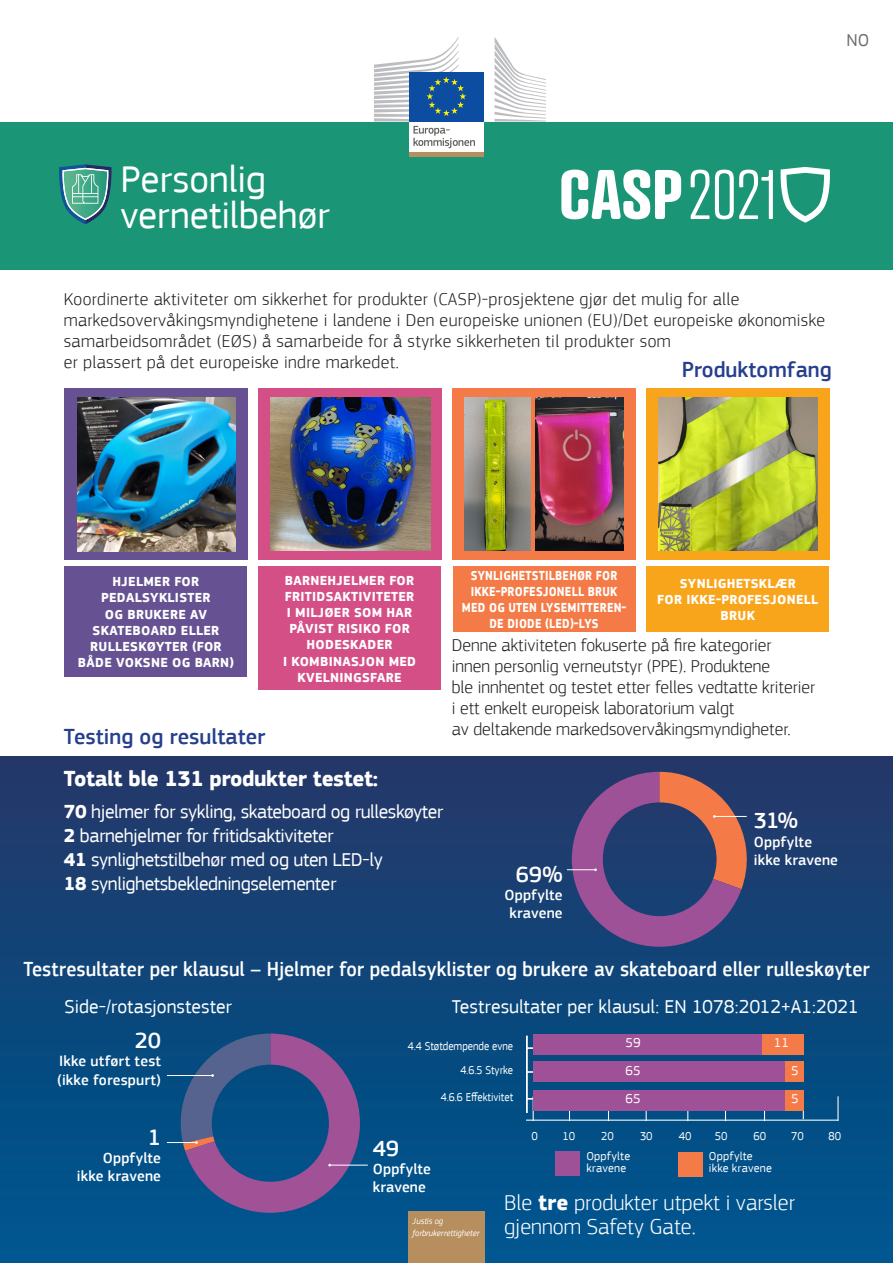
<style>
.page{position:relative;width:893px;height:1263px;background:#fff}
.page>*{position:absolute;margin:0;border:0;box-sizing:border-box;transform-origin:0 0}
.Activity_white{font:39px/36px "EC Square Sans Pro";letter-spacing:-.005em;color:#fff}
.Data_annotation_WHIT{font:500 22.95px "EC Square Sans Pro";letter-spacing:-.005em;color:#fff}
.t1{font:300 22.5px/24px "EC Square Sans Pro";color:#fff}
.t2{font:500 22.5px "EC Square Sans Pro";color:#253f8e}
.t3{font:700 22.5px "EC Square Sans Pro";letter-spacing:-.02em;color:#fff}
._15pt_WHITE{font:500 21px "EC Square Sans Pro";color:#fff;scale:.95 1}
._15pt_WHITE-2{font:19.5px "EC Square Sans Pro";letter-spacing:-.02em;color:#fff}
._15pt_WHITE-3{font:19.5px "EC Square Sans Pro";letter-spacing:.005em;color:#fff}
.t4{font:300 18px/21px "EC Square Sans Pro";letter-spacing:.02em;color:#231f20}
.t5{font:300 18px "EC Square Sans Pro";color:#231f20}
.Code_Langue{font:18px "EC Square Sans Pro";color:#6c6d70}
.Data_annotation_WHIT-2{font:500 15.3px/18.3px "EC Square Sans Pro";letter-spacing:.01em;color:#fff}
.t6{font:700 13.5px/16.2px "EC Square Sans Pro";letter-spacing:.02em;color:#fff;text-align:center}
.t7{font:700 13.5px/16.2px "EC Square Sans Pro";letter-spacing:.02em;color:#fff;text-align:center;scale:.86 1}
.t8{font:13.5px "EC Square Sans Pro";color:#fff}
._7pt_BLACK{font:12px "EC Square Sans Pro";color:#fff;scale:.9 1}
._7pt_BLACK-2{font:12px "EC Square Sans Pro";letter-spacing:.02em;color:#fff}
._7pt_BLACK-3{font:12px "EC Square Sans Pro";color:#fff;scale:.95 1}
._7pt_BLACK-4{font:12px "EC Square Sans Pro";letter-spacing:.025em;color:#fff}
.t9{font:italic 9px/12px "EC Square Sans Pro";color:#fff;scale:.93 1}
.s1{font-weight:700}
</style>
<div class="page">
<img style="left:0;top:756px;width:893px;height:507px">
<svg style="left:567px;top:772px;width:191px;height:175px;background:#5c4b76"></svg>
<div style="left:65px;top:566px;width:182px;height:111px;background:#665292"></div>
<div style="left:258px;top:566px;width:183px;height:124px;background:#d54f87"></div>
<div style="left:453px;top:566px;width:182px;height:65px;background:#f47b47"></div>
<div style="left:647px;top:566px;width:182px;height:65px;background:#f9a51b"></div>
<div style="left:646px;top:389px;width:183px;height:171px;background:#f9a51b"></div>
<img style="left:658px;top:398px;width:160px;height:153px">
<div style="left:258px;top:389px;width:183px;height:171px;background:#d54f87"></div>
<div style="left:65px;top:389px;width:183px;height:171px;background:#665292"></div>
<img style="left:78px;top:398px;width:157px;height:153px">
<img style="left:271px;top:398px;width:159px;height:153px">
<div style="left:453px;top:389px;width:183px;height:171px;background:#f47b47"></div>
<img style="left:465px;top:398px;width:65px;height:152px">
<img style="left:536px;top:398px;width:87px;height:152px">
<hr style="left:526px;top:1036px;width:2px;height:77px;background:#fff">
<svg style="left:527px;top:1096px;width:9px;height:23px"></svg>
<svg style="left:837px;top:1096px;width:1px;height:23px"></svg>
<hr style="left:526px;top:1119px;width:312px;height:2px;background:#fff">
<div style="left:761px;top:1034px;width:43px;height:21px;background:#f47b47"></div>
<div style="left:784px;top:1061px;width:20px;height:21px;background:#f47b47"></div>
<div style="left:784px;top:1090px;width:20px;height:21px;background:#f47b47"></div>
<div style="left:533px;top:1034px;width:228px;height:21px;background:#9f5197"></div>
<div style="left:533px;top:1061px;width:252px;height:21px;background:#9f5197"></div>
<div style="left:533px;top:1090px;width:252px;height:21px;background:#9f5197"></div>
<div style="left:555px;top:1151px;width:24px;height:24px;background:#9f5197"></div>
<div style="left:678px;top:1152px;width:24px;height:24px;background:#f47b47"></div>
<hr style="left:167px;top:1075px;width:46px;height:1px;background:#fff">
<hr style="left:167px;top:1142px;width:30px;height:1px;background:#fff">
<hr style="left:330px;top:1165px;width:38px;height:1px;background:#fff">
<svg style="left:172px;top:1033px;width:188px;height:180px;background:#3d528b"></svg>
<div style="left:0;top:121px;width:893px;height:149px;background:#1a9576"></div>
<svg style="left:780px;top:167px;width:50px;height:56px"></svg>
<svg style="left:561px;top:170px;width:120px;height:49px"></svg>
<svg style="left:691px;top:170px;width:18px;height:49px"></svg>
<svg style="left:715px;top:170px;width:58px;height:49px"></svg>
<svg style="left:59px;top:164px;width:53px;height:60px"></svg>
<div style="left:408px;top:1212px;width:77px;height:51px;background:#b78e5e"></div>
<div style="left:409px;top:120px;width:74px;height:33px;background:#fff"></div>
<hr style="left:409px;top:152px;width:74px;height:4px;background:#b78e5e">
<svg style="left:495px;top:38px;width:51px;height:83px"></svg>
<div style="left:409px;top:72px;width:74px;height:49px;background:#0d4da1"></div>
<svg style="left:374px;top:37px;width:101px;height:111px"></svg>
<p class="Code_Langue" style="left:846px;top:30px;width:24px">NO</p>
<p class="Activity_white" style="left:121px;top:162px;width:211px">Personlig vernetilbehør</p>
<p class="t4" style="left:64px;top:288px;width:763px">Koordinerte aktiviteter om sikkerhet for produkter (CASP)-prosjektene gjør det mulig for alle markedsovervåkingsmyndighetene i landene i Den europeiske unionen (EU)/Det europeiske økonomiske samarbeidsområdet (EØS) å samarbeide for å styrke sikkerheten til produkter som</p>
<p class="t4" style="left:64px;top:351px;width:337px">er plassert på det europeiske indre markedet.</p>
<p class="t2" style="left:682px;top:357px;width:151px">Produktomfang</p>
<p class="t6" style="left:78px;top:574px;width:158px">HJELMER FOR<br>PEDALSYKLISTER<br>OG BRUKERE AV<br>SKATEBOARD ELLER<br>RULLESKØYTER (FOR<br>BÅDE VOKSNE OG BARN)</p>
<p class="t6" style="left:285px;top:572px;width:131px;text-align:left">BARNEHJELMER FOR<br>FRITIDSAKTIVITETER</p>
<p class="t6" style="left:287px;top:605px;width:127px">I MILJØER SOM HAR<br>PÅVIST RISIKO FOR<br>HODESKADER</p>
<p class="t6" style="left:283px;top:653px;width:135px">I KOMBINASJON MED<br>KVELNINGSFARE</p>
<p class="t2" style="left:64px;top:723px;width:203px">Testing og resultater</p>
<p class="t3" style="left:64px;top:765px;width:316px">Totalt ble 131 produkter testet:</p>
<p class="_15pt_WHITE-2" style="left:64px;top:800px;width:381px"><span class="s1">70</span> hjelmer for sykling, skateboard og rulleskøyter</p>
<p class="_15pt_WHITE-2" style="left:64px;top:824px;width:271px"><span class="s1">2</span> barnehjelmer for fritidsaktiviteter</p>
<p class="_15pt_WHITE-2" style="left:64px;top:848px;width:320px"><span class="s1">41</span> synlighetstilbehør med og uten LED-ly</p>
<p class="_15pt_WHITE-2" style="left:64px;top:872px;width:274px"><span class="s1">18</span> synlighetsbekledningselementer</p>
<p class="t7" style="left:462px;top:568px;width:193px">SYNLIGHETSTILBEHØR FOR<br>IKKE-PROFESJONELL BRUK<br>MED OG UTEN LYSEMITTEREN-<br>DE DIODE (LED)-LYS</p>
<p class="t6" style="left:680px;top:576px;width:118px">SYNLIGHETSKLÆR</p>
<p class="t6" style="left:657px;top:592px;width:163px">FOR IKKE-PROFESJONELL<br>BRUK</p>
<p class="t5" style="left:452px;top:635px;width:321px">Denne aktiviteten fokuserte på fire kategorier</p>
<p class="t5" style="left:452px;top:656px;width:320px">innen personlig verneutstyr (PPE). Produktene</p>
<p class="t5" style="left:452px;top:677px;width:365px">ble innhentet og testet etter felles vedtatte kriterier</p>
<p class="t5" style="left:452px;top:698px;width:284px">i ett enkelt europeisk laboratorium valgt</p>
<p class="t5" style="left:452px;top:719px;width:340px">av deltakende markedsovervåkingsmyndigheter.</p>
<p class="Data_annotation_WHIT" style="left:516px;top:861px;width:49px">69%</p>
<p class="Data_annotation_WHIT-2" style="left:505px;top:886px;width:60px;text-align:center">Oppfylte kravene</p>
<p class="Data_annotation_WHIT" style="left:754px;top:807px;width:46px">31%</p>
<p class="Data_annotation_WHIT-2" style="left:754px;top:833px;width:60px">Oppfylte</p>
<p class="Data_annotation_WHIT-2" style="left:754px;top:851px;width:86px">ikke kravene</p>
<p class="_15pt_WHITE" style="left:23px;top:957px;width:892px">Testresultater per klausul – Hjelmer for pedalsyklister og brukere av skateboard eller rulleskøyter</p>
<p class="_15pt_WHITE-3" style="left:65px;top:995px;width:169px">Side-/rotasjonstester</p>
<p class="Data_annotation_WHIT" style="left:135px;top:1027px;width:28px">20</p>
<p class="Data_annotation_WHIT-2" style="left:57px;top:1052px;width:105px">Ikke utført test (ikke forespurt)</p>
<p class="Data_annotation_WHIT" style="left:148px;top:1123px;width:15px">1</p>
<p class="Data_annotation_WHIT-2" style="left:103px;top:1149px;width:60px">Oppfylte</p>
<p class="Data_annotation_WHIT-2" style="left:77px;top:1167px;width:86px">ikke kravene</p>
<p class="_15pt_WHITE-2" style="left:452px;top:995px;width:408px">Testresultater per klausul: EN 1078:2012+A1:2021</p>
<p class="_7pt_BLACK" style="left:408px;top:1039px;width:119px">4.4 Støtdempende evne</p>
<p class="_7pt_BLACK" style="left:460px;top:1063px;width:60px">4.6.5 Styrke</p>
<p class="_7pt_BLACK" style="left:441px;top:1090px;width:82px">4.6.6 Effektivitet</p>
<p class="_7pt_BLACK-3" style="left:531px;top:1129px;width:8px">0</p>
<p class="_7pt_BLACK-3" style="left:562px;top:1129px;width:15px">10</p>
<p class="_7pt_BLACK-3" style="left:601px;top:1129px;width:15px">20</p>
<p class="_7pt_BLACK-3" style="left:640px;top:1129px;width:15px">30</p>
<p class="_7pt_BLACK-3" style="left:679px;top:1129px;width:15px">40</p>
<p class="_7pt_BLACK-3" style="left:715px;top:1129px;width:15px">50</p>
<p class="_7pt_BLACK-3" style="left:754px;top:1129px;width:15px">60</p>
<p class="_7pt_BLACK-3" style="left:791px;top:1129px;width:15px">70</p>
<p class="_7pt_BLACK-3" style="left:828px;top:1129px;width:15px">80</p>
<p class="t8" style="left:625px;top:1035px;width:17px">59</p>
<p class="t8" style="left:774px;top:1035px;width:17px">11</p>
<p class="t8" style="left:625px;top:1062px;width:17px">65</p>
<p class="t8" style="left:791px;top:1062px;width:9px">5</p>
<p class="t8" style="left:625px;top:1090px;width:17px">65</p>
<p class="t8" style="left:791px;top:1090px;width:9px">5</p>
<p class="Data_annotation_WHIT" style="left:373px;top:1134px;width:28px">49</p>
<p class="Data_annotation_WHIT-2" style="left:373px;top:1160px;width:60px">Oppfylte kravene</p>
<p class="_7pt_BLACK-4" style="left:586px;top:1149px;width:45px">Oppfylte</p>
<p class="_7pt_BLACK-2" style="left:586px;top:1161px;width:42px">kravene</p>
<p class="_7pt_BLACK-4" style="left:709px;top:1149px;width:45px">Oppfylte</p>
<p class="_7pt_BLACK-2" style="left:709px;top:1161px;width:65px">ikke kravene</p>
<p class="t9" style="left:412px;top:1214px;width:74px">Justis og forbrukerrettigheter</p>
<p class="t1" style="left:504px;top:1191px;width:292px">Ble <span class="s1">tre</span> produkter utpekt i varsler gjennom Safety Gate.</p>
</div>
